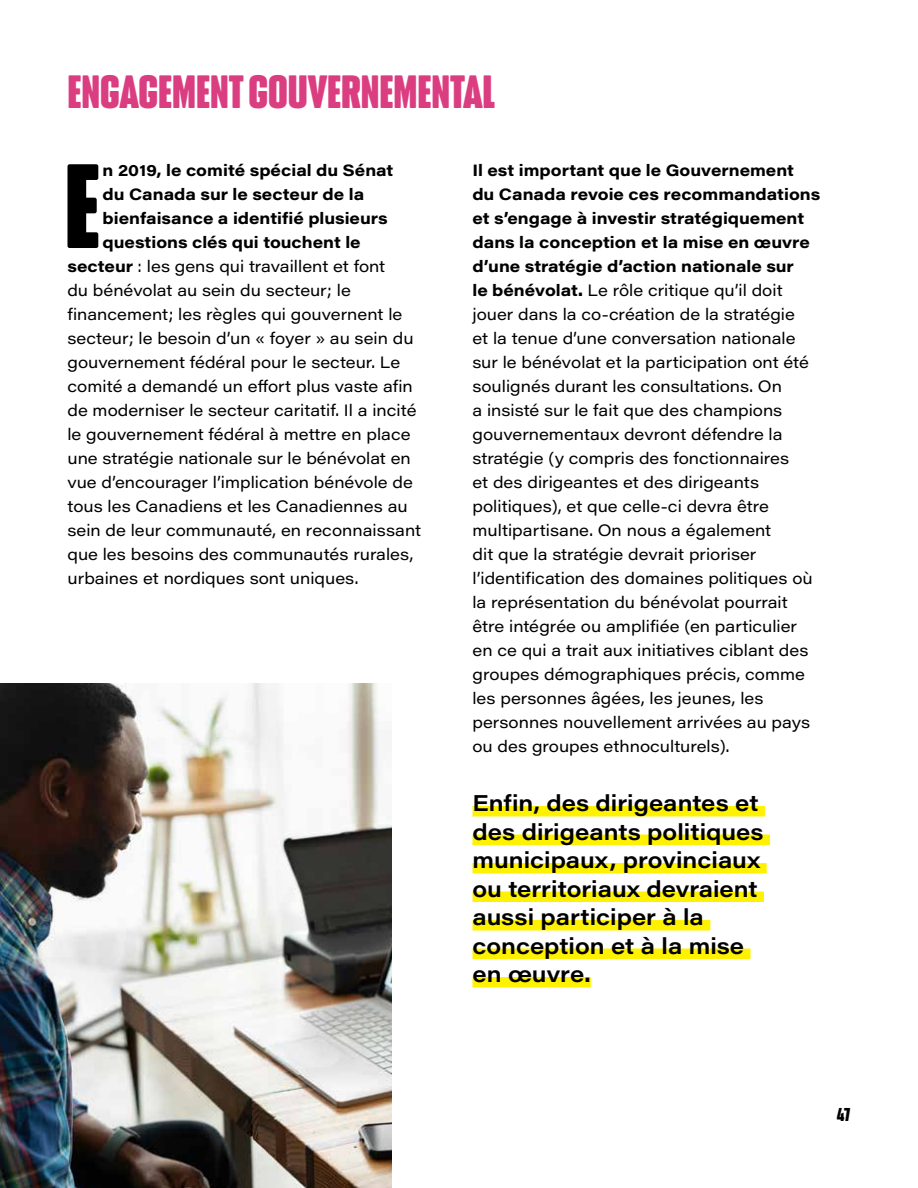
<style>
.page{position:relative;width:918px;height:1188px;background:#fff}
.page>*{position:absolute;margin:0;border:0;box-sizing:border-box;transform-origin:0 0}
.t1{font:900 115.5px "Anguita Sans";color:#000}
.t2{font:900 45px "Anguita Sans";color:#da3e80}
.t3{font:600 22.5px/28.5px "Acumin Pro Wide";color:#000}
.t4{font:900 18px "Anguita Sans";color:#000}
.t5{font:16.2px/24px "Acumin Pro Wide";color:#000}
.t6{font:700 16.2px "Acumin Pro Wide";color:#000}
.s1{font-weight:700}
</style>
<div class="page">
<div style="left:472px;top:806px;width:293px;height:11px;background:#fff200"></div>
<div style="left:472px;top:835px;width:298px;height:10px;background:#fff200"></div>
<div style="left:472px;top:863px;width:295px;height:11px;background:#fff200"></div>
<div style="left:472px;top:892px;width:292px;height:10px;background:#fff200"></div>
<div style="left:472px;top:920px;width:238px;height:11px;background:#fff200"></div>
<div style="left:472px;top:949px;width:279px;height:10px;background:#fff200"></div>
<div style="left:472px;top:977px;width:119px;height:11px;background:#fff200"></div>
<img style="left:0;top:684px;width:392px;height:504px">
<h2 class="t2" style="left:68px;top:68px;width:429px">ENGAGEMENT GOUVERNEMENTAL</h2>
<h1 class="t1" style="left:64px;top:144px;width:38px">E</h1>
<p class="t6" style="left:103px;top:158px;width:292px">n 2019, le comité spécial du Sénat</p>
<p class="t6" style="left:103px;top:182px;width:263px">du Canada sur le secteur de la</p>
<p class="t6" style="left:103px;top:206px;width:287px">bienfaisance a identifié plusieurs</p>
<p class="t6" style="left:103px;top:230px;width:260px">questions clés qui touchent le</p>
<p class="t5" style="left:68px;top:253px;width:319px"><span class="s1">secteur</span> : les gens qui travaillent et font</p>
<p class="t5" style="left:68px;top:277px;width:285px">du bénévolat au sein du secteur; le</p>
<p class="t5" style="left:68px;top:301px;width:336px">financement; les règles qui gouvernent le</p>
<p class="t5" style="left:68px;top:325px;width:348px">secteur; le besoin d’un « foyer » au sein du</p>
<p class="t5" style="left:68px;top:349px;width:334px">gouvernement fédéral pour le secteur. Le</p>
<p class="t5" style="left:68px;top:373px;width:347px">comité a demandé un effort plus vaste afin</p>
<p class="t5" style="left:68px;top:397px;width:351px">de moderniser le secteur caritatif. Il a incité</p>
<p class="t5" style="left:68px;top:421px;width:345px">le gouvernement fédéral à mettre en place</p>
<p class="t5" style="left:68px;top:445px;width:345px">une stratégie nationale sur le bénévolat en</p>
<p class="t5" style="left:68px;top:469px;width:347px">vue d’encourager l’implication bénévole de</p>
<p class="t5" style="left:68px;top:493px;width:342px">tous les Canadiens et les Canadiennes au</p>
<p class="t5" style="left:68px;top:517px;width:355px">sein de leur communauté, en reconnaissant</p>
<p class="t5" style="left:68px;top:541px;width:348px">que les besoins des communautés rurales,</p>
<p class="t5" style="left:68px;top:565px;width:292px">urbaines et nordiques sont uniques.</p>
<p class="t5" style="left:472px;top:158px;width:349px"><span class="s1">Il est important que le Gouvernement<br>du Canada revoie ces recommandations et s’engage à investir stratégiquement dans la conception et la mise en œuvre d’une stratégie d’action nationale sur<br>le bénévolat.</span> Le rôle critique qu’il doit jouer dans la co-création de la stratégie<br>et la tenue d’une conversation nationale sur le bénévolat et la participation ont été soulignés durant les consultations. On<br>a insisté sur le fait que des champions gouvernementaux devront défendre la stratégie (y compris des fonctionnaires<br>et des dirigeantes et des dirigeants politiques), et que celle-ci devra être multipartisane. On nous a également<br>dit que la stratégie devrait prioriser l’identification des domaines politiques où la représentation du bénévolat pourrait être intégrée ou amplifiée (en particulier en ce qui a trait aux initiatives ciblant des groupes démographiques précis, comme les personnes âgées, les jeunes, les personnes nouvellement arrivées au pays ou des groupes ethnoculturels).</p>
<h3 class="t3" style="left:472px;top:788px;width:293px">Enfin, des dirigeantes et des dirigeants politiques municipaux, provinciaux ou territoriaux devraient aussi participer à la conception et à la mise en œuvre.</h3>
<p class="t4" style="left:837px;top:1104px;width:15px">47</p>
</div>
